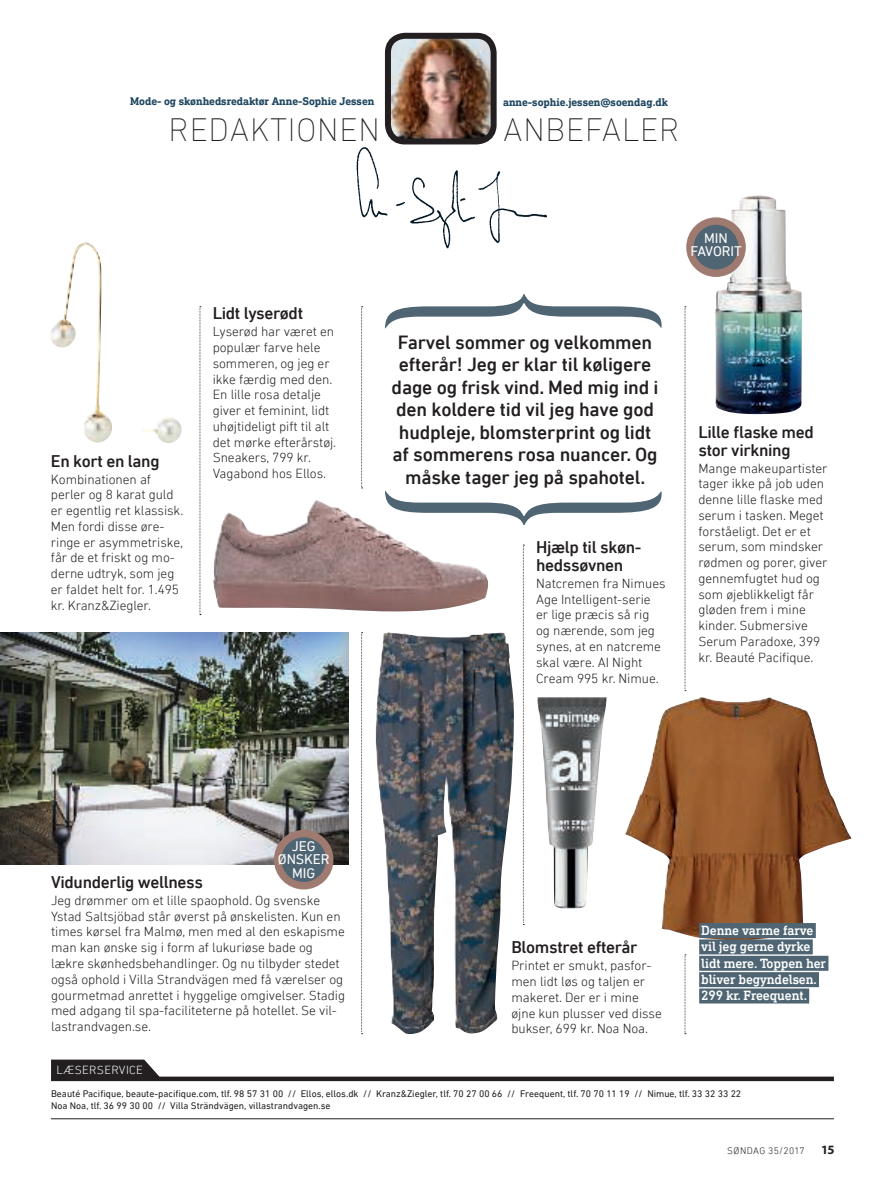
<style>
.page{position:relative;width:885px;height:1183px;background:#fff}
.page>*{position:absolute;margin:0;border:0;box-sizing:border-box;transform-origin:0 0}
.t1{font:200 33px "DIN Next LT Pro";letter-spacing:.025em;color:#231f20}
.t2{font:500 19.5px/22.5px "DIN Next LT Pro";letter-spacing:-.01em;color:#231f20;text-align:center}
.t3{font:500 17.25px/18px "DIN Next LT Pro";letter-spacing:-.02em;color:#231f20}
.t4{font:14.25px/13.5px "DIN Next LT Pro";letter-spacing:-.01em;color:#fff;text-align:center}
.t5{font:300 13.5px/15.8px "DIN Next LT Pro";letter-spacing:-.005em;color:#231f20}
.t6{font:500 13.5px/16.4px "DIN Next Slab Pro";letter-spacing:-.01em;color:#fff}
.t7{font:700 12.75px "Myriad Pro";color:#231f20}
.t8{font:300 12px "DIN Next LT Pro";letter-spacing:.025em;color:#fff}
.t9{font:700 11.25px "DIN Next Slab Pro";letter-spacing:-.005em;color:#1f4760}
.t10{font:9.75px/12px "DIN Next LT Pro";color:#231f20}
.t11{font:300 9.75px "DIN Next LT Pro";letter-spacing:.04em;color:#231f20}
</style>
<div class="page">
<svg style="left:199px;top:306px;width:2px;height:309px"></svg>
<svg style="left:361px;top:306px;width:1px;height:182px"></svg>
<svg style="left:523px;top:544px;width:1px;height:379px"></svg>
<svg style="left:684px;top:954px;width:2px;height:79px"></svg>
<svg style="left:51px;top:1076px;width:782px;height:4px;background:#413e3f"></svg>
<hr style="left:51px;top:1118px;width:782px;height:1px;background:#231f20">
<svg style="left:51px;top:1059px;width:111px;height:19px;background:#3b3839"></svg>
<svg style="left:385px;top:294px;width:277px;height:34px"></svg>
<svg style="left:385px;top:491px;width:277px;height:34px"></svg>
<img style="left:0;top:632px;width:349px;height:232px">
<img style="left:537px;top:697px;width:69px;height:211px">
<img style="left:376px;top:632px;width:138px;height:401px">
<img style="left:213px;top:500px;width:275px;height:111px">
<div style="left:274px;top:829px;width:59px;height:60px;background:#9e7a70;border-radius:50%"></div>
<div style="left:281px;top:837px;width:45px;height:44px;background:#4f6573;border-radius:50%"></div>
<img style="left:392px;top:36px;width:101px;height:105px">
<div style="left:385px;top:33px;width:111px;height:111px;border:6px solid #231f20;border-radius:17px"></div>
<img style="left:356px;top:142px;width:191px;height:107px">
<img style="left:625px;top:697px;width:226px;height:243px">
<div style="left:699px;top:922px;width:116px;height:15px;background:#4f6573"></div>
<div style="left:699px;top:939px;width:113px;height:15px;background:#4f6573"></div>
<div style="left:699px;top:955px;width:129px;height:15px;background:#4f6573"></div>
<div style="left:699px;top:971px;width:119px;height:15px;background:#4f6573"></div>
<div style="left:699px;top:988px;width:110px;height:15px;background:#4f6573"></div>
<img style="left:715px;top:195px;width:86px;height:219px">
<img style="left:50px;top:242px;width:132px;height:201px">
<div style="left:686px;top:217px;width:59px;height:60px;background:#9e7a70;border-radius:50%"></div>
<div style="left:693px;top:225px;width:45px;height:44px;background:#4f6573;border-radius:50%"></div>
<svg style="left:684px;top:306px;width:2px;height:385px"></svg>
<svg style="left:361px;top:632px;width:1px;height:400px"></svg>
<p class="t9" style="left:130px;top:97px;width:246px">Mode- og skønhedsredaktør Anne-Sophie Jessen</p>
<p class="t9" style="left:503px;top:98px;width:166px">anne-sophie.jessen@soendag.dk</p>
<h1 class="t1" style="left:168px;top:110px;width:213px">REDAKTIONEN</h1>
<h1 class="t1" style="left:503px;top:110px;width:178px">ANBEFALER</h1>
<p class="t3" style="left:51px;top:453px;width:110px">En kort en lang</p>
<p class="t5" style="left:51px;top:472px;width:134px">Kombinationen af perler og 8 karat guld er egentlig ret klassisk.<br>Men fordi disse øre&shy;ringe er asymmetriske, får de et friskt og mo&shy;derne udtryk, som jeg er faldet helt for. 1.495 kr. Kranz&amp;Ziegler.</p>
<p class="t3" style="left:213px;top:305px;width:92px">Lidt lyserødt</p>
<p class="t5" style="left:213px;top:325px;width:125px">Lyserød har været en populær farve hele sommeren, og jeg er ikke færdig med den.<br>En lille rosa detalje giver et feminint, lidt uhøjtideligt pift til alt det mørke efterårstøj.<br>Sneakers, 799 kr.<br>Vagabond hos Ellos.</p>
<h2 class="t2" style="left:391px;top:332px;width:268px">Farvel sommer og velkommen efterår! Jeg er klar til køligere dage og frisk vind. Med mig ind i den koldere tid vil jeg have god hudpleje, blomsterprint og lidt af sommerens rosa nuancer. Og måske tager jeg på spahotel.</h2>
<p class="t3" style="left:536px;top:539px;width:107px">Hjælp til skøn&shy;hedssøvnen</p>
<p class="t5" style="left:536px;top:576px;width:131px">Natcremen fra Nimues<br>Age Intelligent-serie er lige præcis så rig og nærende, som jeg synes, at en natcreme skal være. AI Night<br>Cream 995 kr. Nimue.</p>
<p class="t4" style="left:690px;top:231px;width:53px">MIN<br>FAVORIT</p>
<p class="t3" style="left:698px;top:422px;width:117px">Lille laske med stor virkning</p>
<p class="t5" style="left:698px;top:461px;width:131px">Mange makeupartister tager ikke på job uden denne lille laske med serum i tasken. Meget forståeligt. Det er et serum, som mindsker rødmen og porer, giver gennemfugtet hud og som øjeblikkeligt får gløden frem i mine kinder. Submersive<br>Serum Paradoxe, 399 kr. Beauté Paciique.</p>
<p class="t4" style="left:278px;top:838px;width:53px">JEG<br>ØNSKER<br>MIG</p>
<p class="t3" style="left:51px;top:874px;width:153px">Vidunderlig wellness</p>
<p class="t5" style="left:51px;top:893px;width:295px">Jeg drømmer om et lille spaophold. Og svenske Ystad Saltsjöbad står øverst på ønskelisten. Kun en times kørsel fra Malmø, men med al den eskapisme man kan ønske sig i form af lukuriøse bade og lækre skønhedsbehandlinger. Og nu tilbyder stedet også ophold i Villa Strandvägen med få værelser og gourmetmad anrettet i hyggelige omgivelser. Stadig med adgang til spa-faciliteterne på hotellet. Se vil&shy;lastrandvagen.se.</p>
<p class="t8" style="left:57px;top:1065px;width:88px">LÆSERSERVICE</p>
<p class="t3" style="left:511px;top:939px;width:128px">Blomstret efterår</p>
<p class="t5" style="left:511px;top:958px;width:152px">Printet er smukt, pasfor&shy;men lidt løs og taljen er makeret. Der er i mine øjne kun plusser ved disse bukser, 699 kr. Noa Noa.</p>
<p class="t6" style="left:701px;top:923px;width:126px">Denne varme farve vil jeg gerne dyrke lidt mere. Toppen her bliver begyndelsen.<br>299 kr. Freequent.</p>
<p class="t10" style="left:51px;top:1087px;width:691px">Beauté Paciique, beaute-paciique.com, tlf. 98 57 31 00 // Ellos, ellos.dk // Kranz&amp;Ziegler, tlf. 70 27 00 66 // Freequent, tlf. 70 70 11 19 // Nimue, tlf. 33 32 33 22<br>Noa Noa, tlf. 36 99 30 00 // Villa Strändvägen, villastrandvagen.se</p>
<p class="t11" style="left:727px;top:1147px;width:79px">SØNDAG 35/2017</p>
<p class="t7" style="left:821px;top:1142px;width:15px">15</p>
</div>
